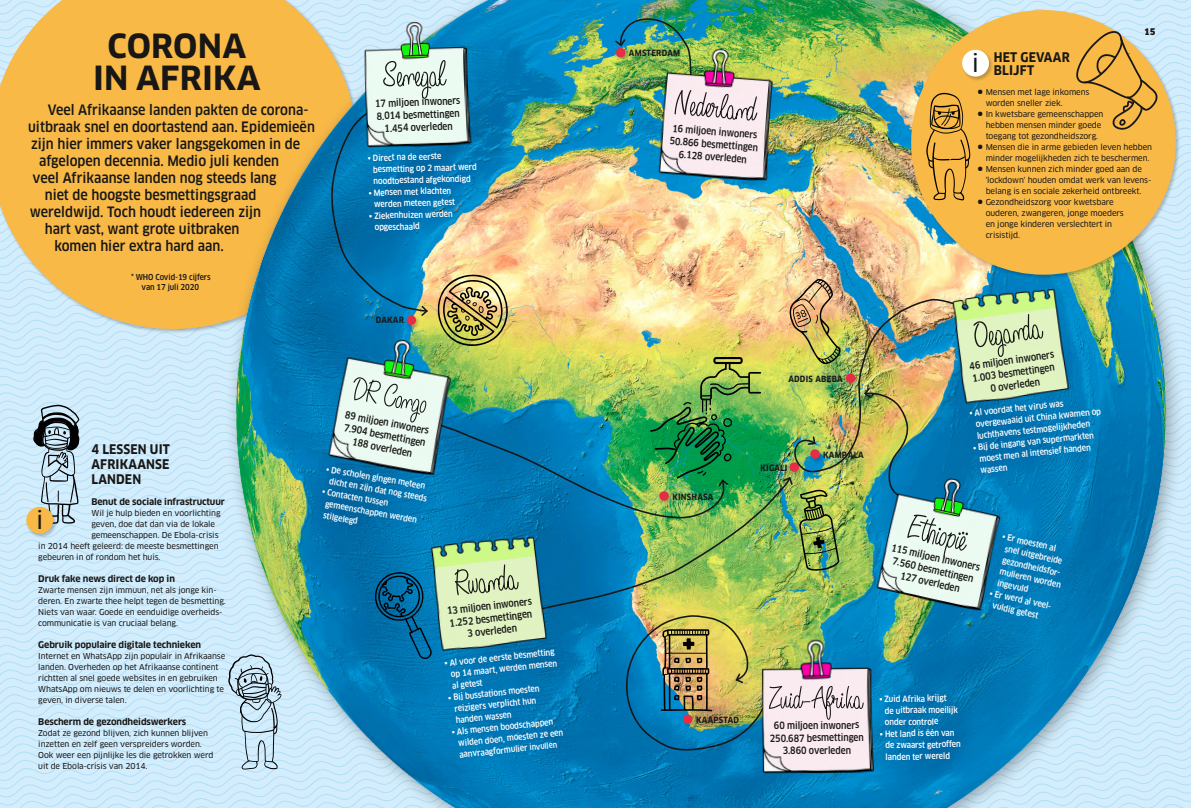
<style>
.page{position:relative;width:1191px;height:808px;background:#fff}
.page>*{position:absolute;margin:0;border:0;box-sizing:border-box;transform-origin:0 0}
.t1{font:700 32.5px/32.7px "Clan OT";letter-spacing:.01em;color:#181716;text-align:center}
.t2{font:23.9px "Clan OT News";color:#181716}
.t3{font:500 condensed 14px "Clan OT";color:#181716}
.t4{font:700 condensed 13px/15px "Clan OT";letter-spacing:.01em;color:#181716;text-align:justify}
.t5{font:500 condensed 9.8px/12.6px "Clan OT";letter-spacing:-.02em;color:#181716;text-align:center;scale:.96 1}
.t6{font:700 9px "Clan OT";letter-spacing:-.01em;color:#181716}
.t7{font:900 9px "Clan OT";color:#181716}
.t8{font:500 condensed 8.4px/11.6px "Clan OT";color:#fff}
.t9{font:700 condensed 8.4px "Clan OT";letter-spacing:.03em;color:#181716}
.t10{font:8px/11px "Clan OT News";letter-spacing:-.01em;color:#181716}
.t11{font:500 condensed 8px/10px "Clan OT";letter-spacing:-.01em;color:#181716;text-align:center}
.s1{font-size:8px}
.s2{font-size:16px}
</style>
<div class="page">
<svg style="left:0;top:333px;width:201px;height:164px;background:#cfebfb"></svg>
<svg style="left:0;top:497px;width:201px;height:311px;background:#ceebfb"></svg>
<svg style="left:0;top:0;width:201px;height:329px;background:#f2be5c"></svg>
<img style="left:201px;top:0;width:126px;height:808px">
<svg style="left:33px;top:405px;width:46px;height:119px;background:#92a6b2"></svg>
<div style="left:26px;top:506px;width:32px;height:32px;background:#181716;opacity:.25"></div>
<div style="left:26px;top:507px;width:27px;height:27px;background:#f8b947;border-radius:50%"></div>
<svg style="left:228px;top:654px;width:53px;height:115px;background:#b0c8d5"></svg>
<img style="left:312px;top:318px;width:15px;height:135px">
<div style="left:310px;top:453px;width:134px;height:89px;background:#00488b;opacity:.65"></div>
<img style="left:327px;top:0;width:864px;height:808px">
<h1 class="t1" style="left:93px;top:30px;width:169px">CORONA<br>IN AFRIKA</h1>
<h3 class="t3" style="left:48px;top:101px;width:262px">Veel Afrikaanse landen pakten de corona-</h3>
<h3 class="t3" style="left:28px;top:118px;width:288px">uitbraak snel en doortastend aan. Epidemieën</h3>
<h3 class="t3" style="left:31px;top:135px;width:270px">zijn hier immers vaker langsgekomen in de</h3>
<h3 class="t3" style="left:39px;top:152px;width:241px">afgelopen decennia. Medio juli kenden</h3>
<h3 class="t3" style="left:33px;top:169px;width:245px">veel Afrikaanse landen nog steeds lang</h3>
<h3 class="t3" style="left:45px;top:186px;width:213px">niet de hoogste besmettingsgraad</h3>
<h3 class="t3" style="left:30px;top:203px;width:233px">wereldwijd. Toch houdt iedereen zijn</h3>
<h3 class="t3" style="left:45px;top:220px;width:196px">hart vast, want grote uitbraken</h3>
<h3 class="t3" style="left:54px;top:237px;width:171px">komen hier extra hard aan.</h3>
<p class="t11" style="left:131px;top:272px;width:81px">* WHO Covid-19 cijfers van 17 juli 2020</p>
<p class="t5" style="left:375px;top:97px;width:90px;rotate:-2deg">17 miljoen inwoners<br>8.014 besmettingen<br>1.454 overleden</p>
<p class="t8" style="left:373px;top:152px;width:105px;text-indent:-5px;rotate:-1deg">• Direct na de eerste besmetting op 2 maart werd noodtoestand afgekondigd</p>
<p class="t8" style="left:374px;top:186px;width:83px;text-indent:-5px;rotate:-1deg">• Mensen met klachten werden meteen getest</p>
<p class="t8" style="left:374px;top:210px;width:80px;text-indent:-5px;rotate:-1deg">• Ziekenhuizen werden opgeschaald</p>
<p class="t9" style="left:376px;top:315px;width:30px">DAKAR</p>
<h3 class="t4" style="left:91px;top:442px;width:80px">4 LESSEN UIT AFRIKAANSE LANDEN</h3>
<p class="t6" style="left:91px;top:497px;width:135px">Benut de sociale infrastructuur</p>
<p class="t10" style="left:91px;top:508px;width:131px">Wil je hulp bieden en voorlichting</p>
<p class="t10" style="left:91px;top:519px;width:125px">geven, doe dat dan via de lokale</p>
<p class="t10" style="left:91px;top:530px;width:129px">gemeenschappen. De Ebola-crisis</p>
<p class="t10" style="left:38px;top:541px;width:182px">in 2014 heeft geleerd: de meeste besmettingen</p>
<p class="t10" style="left:38px;top:552px;width:124px">gebeuren in of rondom het huis.</p>
<p class="t6" style="left:38px;top:574px;width:138px">Druk fake news direct de kop in</p>
<p class="t10" style="left:38px;top:585px;width:189px">Zwarte mensen zijn immuun, net als jonge kin&shy;deren. En zwarte thee helpt tegen de besmetting.<br>Niets van waar. Goede en eenduidige overheids&shy;communicatie is van cruciaal belang.</p>
<p class="t6" style="left:38px;top:640px;width:164px">Gebruik populaire digitale technieken</p>
<p class="t10" style="left:38px;top:651px;width:188px">Internet en WhatsApp zijn populair in Afrikaanse landen. Overheden op het Afrikaanse continent richtten al snel goede websites in en gebruiken WhatsApp om nieuws te delen en voorlichting te geven, in diverse talen.</p>
<p class="t6" style="left:38px;top:717px;width:150px">Bescherm de gezondheidswerkers</p>
<p class="t10" style="left:38px;top:728px;width:176px">Zodat ze gezond blijven, zich kunnen blijven inzetten en zelf geen verspreiders worden.<br>Ook weer een pijnlijke les die getrokken werd uit de Ebola-crisis van 2014.</p>
<h2 class="t2" style="left:36px;top:506px;width:9px">i</h2>
<p class="t5" style="left:346px;top:408px;width:90px;rotate:11deg">89 miljoen inwoners<br>7.904 besmettingen<br>188 overleden</p>
<p class="t8" style="left:332px;top:464px;width:101px;text-indent:-5px;rotate:10deg">• De scholen gingen meteen dicht en zijn dat nog steeds</p>
<p class="t8" style="left:328px;top:487px;width:94px;text-indent:-5px;rotate:10deg">• Contacten tussen gemeenschappen werden stilgelegd</p>
<p class="t5" style="left:446px;top:604px;width:90px;rotate:-6deg">13 miljoen inwoners<br>1.252 besmettingen<br>3 overleden</p>
<p class="t8" style="left:449px;top:657px;width:108px;text-indent:-5px;rotate:-6deg">• Al voor de eerste besmetting op 14 maart, werden mensen al getest</p>
<p class="t8" style="left:453px;top:691px;width:88px;text-indent:-5px;rotate:-6deg">• Bij busstations moesten reizigers verplicht hun handen wassen</p>
<p class="t8" style="left:456px;top:726px;width:107px;text-indent:-5px;rotate:-6deg">• Als mensen boodschappen wilden doen, moesten ze een aanvraagformulier <span class="s1">invullen</span></p>
<p class="t9" style="left:629px;top:48px;width:53px">AMSTERDAM</p>
<p class="t5" style="left:671px;top:121px;width:94px;rotate:5deg">16 miljoen inwoners<br>50.866 besmettingen<br>6.128 overleden</p>
<h3 class="t4" style="left:972px;top:50px;width:99px;line-height:13px;text-indent:22px">HET GEVAAR <sup>i</sup> BLIJFT</h3>
<p class="t7" style="left:1144px;top:27px;width:13px">15</p>
<p class="t10" style="left:985px;top:87px;width:105px;text-indent:-9px"><span class="s2">•</span> Mensen met lage inkomens worden sneller ziek.</p>
<p class="t10" style="left:985px;top:109px;width:119px;text-indent:-9px"><span class="s2">•</span> In kwetsbare gemeenschappen hebben mensen minder goede toegang tot gezondheidszorg.</p>
<p class="t10" style="left:985px;top:142px;width:168px;text-indent:-9px"><span class="s2">•</span> Mensen die in arme gebieden leven hebben minder mogelijkheden zich te beschermen.</p>
<p class="t10" style="left:985px;top:164px;width:167px;text-indent:-9px"><span class="s2">•</span> Mensen kunnen zich minder goed aan de 'lockdown' houden omdat werk van levens&shy;belang is en sociale zekerheid ontbreekt.</p>
<p class="t10" style="left:985px;top:197px;width:140px;text-indent:-9px"><span class="s2">•</span> Gezondheidszorg voor kwetsbare ouderen, zwangeren, jonge moeders en jonge kinderen verslechtert in crisistijd.</p>
<p class="t9" style="left:672px;top:492px;width:42px">KINSHASA</p>
<p class="t9" style="left:788px;top:374px;width:56px">ADDIS ABEBA</p>
<p class="t9" style="left:760px;top:463px;width:28px">KIGALI</p>
<p class="t9" style="left:823px;top:450px;width:42px">KAMPALA</p>
<p class="t5" style="left:968px;top:360px;width:90px;rotate:-8deg">46 miljoen inwoners<br>1.003 besmettingen<br>0 overleden</p>
<p class="t8" style="left:974px;top:407px;width:127px;text-indent:-5px;rotate:-6deg">• Al voordat het virus was overgewaaid uit China kwamen op luchthavens testmogelijkheden</p>
<p class="t8" style="left:977px;top:441px;width:118px;text-indent:-5px;rotate:-6deg">• Bij de ingang van supermarkten moest men al intensief handen wassen</p>
<p class="t5" style="left:893px;top:541px;width:96px;rotate:13deg">115 miljoen inwoners<br>7.560 besmettingen<br>127 overleden</p>
<p class="t8" style="left:1009px;top:532px;width:64px;text-indent:-5px;rotate:13deg">• Er moesten al snel uitgebreide gezondheidsfor&shy;mulieren worden ingevuld</p>
<p class="t8" style="left:996px;top:588px;width:60px;text-indent:-5px;rotate:13deg">• Er werd al veel&shy;vuldig getest</p>
<p class="t9" style="left:696px;top:715px;width:44px">KAAPSTAD</p>
<p class="t5" style="left:770px;top:719px;width:99px">60 miljoen inwoners<br>250.687 besmettingen<br>3.860 overleden</p>
<p class="t8" style="left:884px;top:693px;width:75px;text-indent:-5px;rotate:-1deg">• Zuid Afrika krijgt de uitbraak moeilijk onder controle</p>
<p class="t8" style="left:885px;top:728px;width:77px;text-indent:-5px;rotate:-1deg">• Het land is één van de zwaarst getroffen landen ter wereld</p>
</div>
